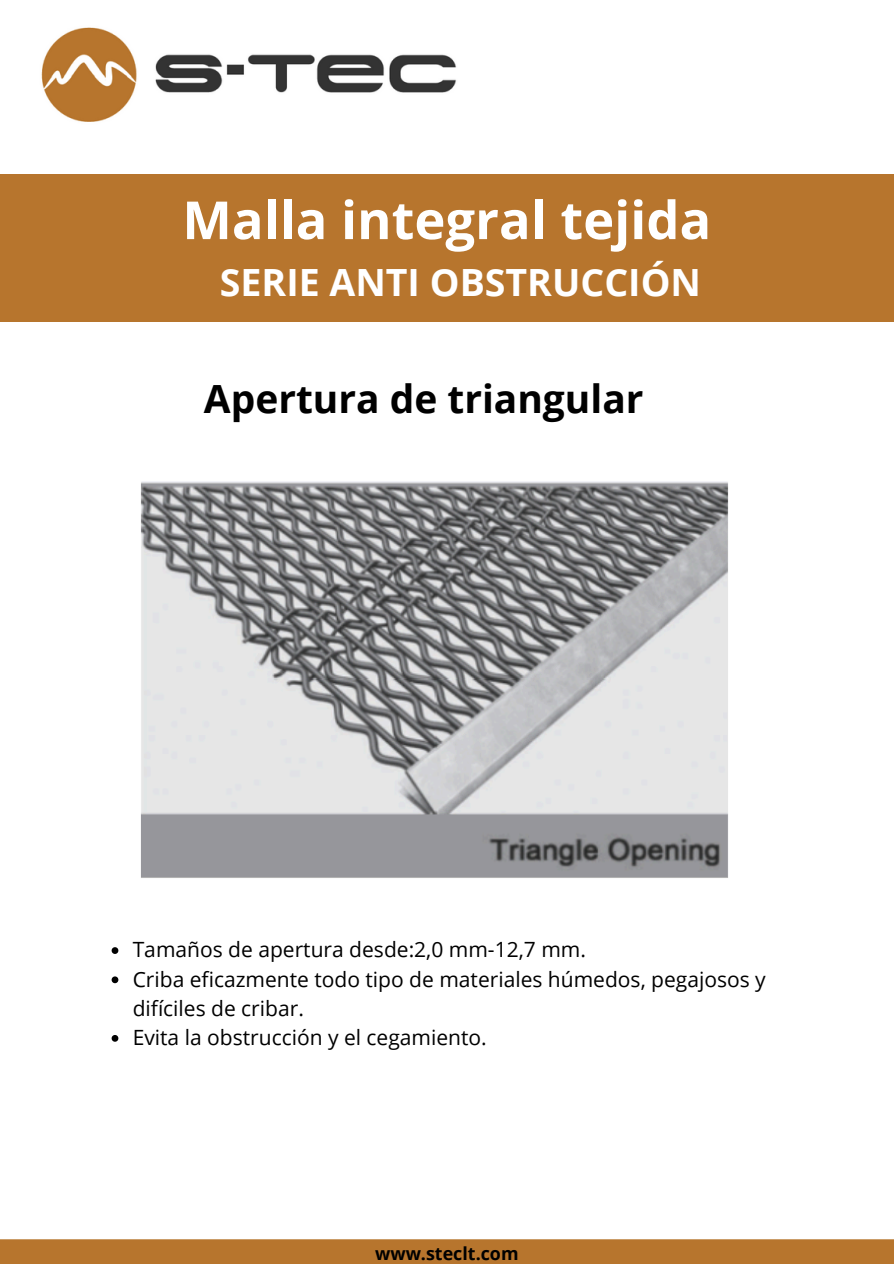
<style>
.page{position:relative;width:894px;height:1264px;background:#fff}
.page>*{position:absolute;margin:0;border:0;box-sizing:border-box;transform-origin:0 0}
.t1{font:700 52.5px "Open Sans";color:#fff}
.t2{font:700 38.85px "Open Sans";color:#000}
.t3{font:700 37.5px "Open Sans";color:#fff}
.t4{font:21px/29.2px "Open Sans";color:#000}
.t5{font:700 17.85px "Open Sans";color:#000}
</style>
<div class="page">
<img style="left:41px;top:27px;width:416px;height:95px">
<div style="left:0;top:1239px;width:893px;height:24px;background:#b7752d"></div>
<div style="left:0;top:174px;width:893px;height:147px;background:#b7752d"></div>
<img style="left:140px;top:481px;width:589px;height:397px">
<svg style="left:112px;top:947px;width:6px;height:6px"></svg>
<svg style="left:112px;top:976px;width:6px;height:7px"></svg>
<svg style="left:112px;top:1035px;width:6px;height:6px"></svg>
<h3 class="t1" style="left:182px;top:183px;width:530px">Malla integral tejida</h3>
<p class="t3" style="left:220px;top:256px;width:482px">SERIE ANTI OBSTRUCCIÓN</p>
<p class="t2" style="left:204px;top:371px;width:441px">Apertura de triangular</p>
<p class="t4" style="left:133px;top:934px;width:454px">Tamaños de apertura desde:2,0 mm-12,7 mm.</p>
<p class="t4" style="left:133px;top:963px;width:634px">Criba eficazmente todo tipo de materiales húmedos, pegajosos y difíciles de cribar.</p>
<p class="t4" style="left:133px;top:1022px;width:355px">Evita la obstrucción y el cegamiento.</p>
<h2 class="t5" style="left:375px;top:1240px;width:145px">www.steclt.com</h2>
</div>
